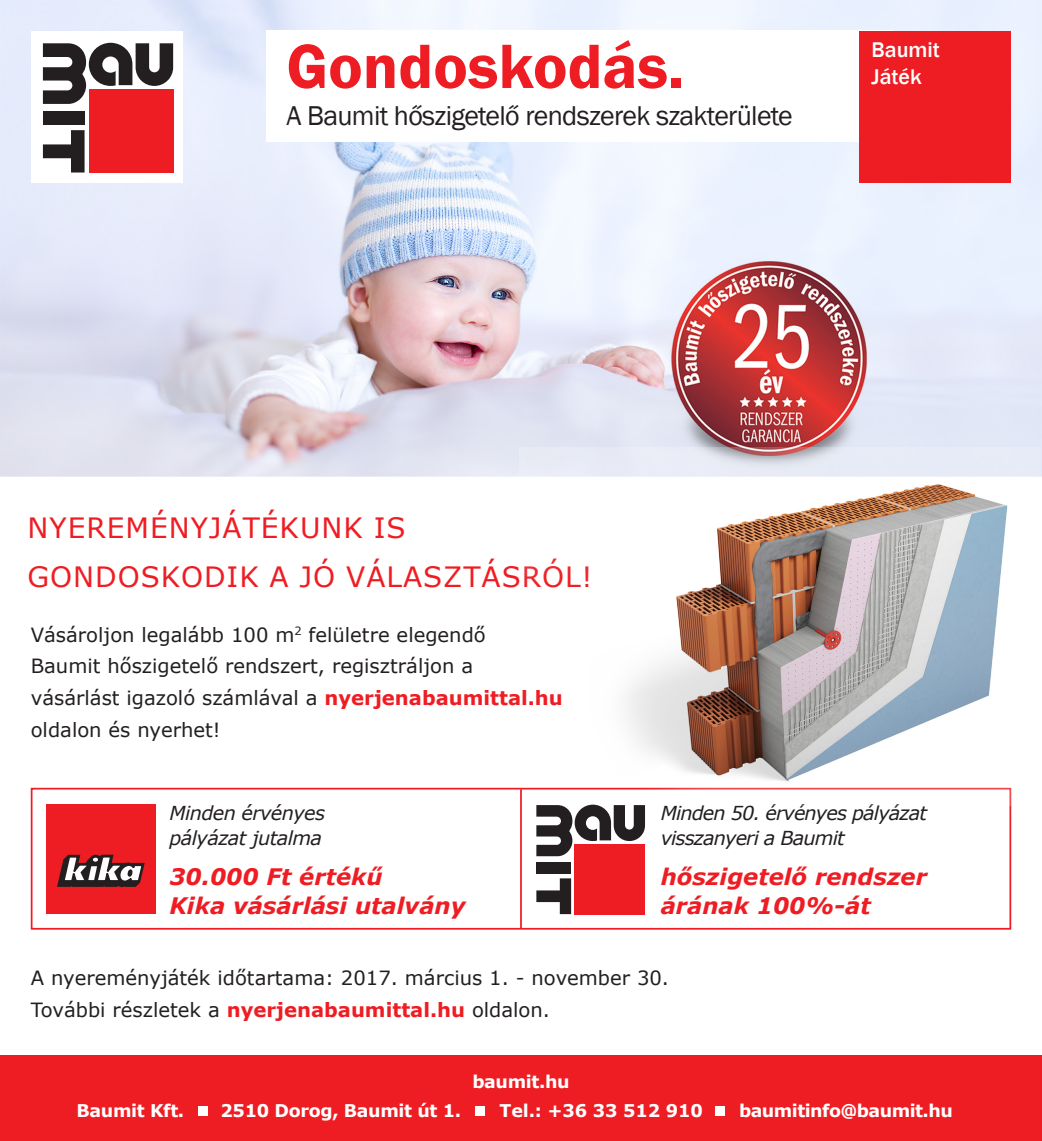
<style>
.page{position:relative;width:1042px;height:1141px;background:#fff}
.page>*{position:absolute;margin:0;border:0;box-sizing:border-box;transform-origin:0 0}
.t1{font:64.75px "Franklin Got TOT Dem";color:#ee1d23}
.t2{font:28px "Verdana";letter-spacing:.035em;color:#ee1d23}
.t3{font:28px "Franklin Gothic";letter-spacing:-.025em;color:#231f20}
.t4{font:italic 700 22.75px "Verdana";color:#ee1d23}
.t5{font:500 21.88px "Franklin Gothic";color:#fff}
.t6{font:19.6px "Verdana";color:#231f20}
.t7{font:italic 19.25px "Verdana";letter-spacing:-.045em;color:#231f20}
.t8{font:700 17.5px "Verdana";letter-spacing:-.02em;color:#fff}
.s1{font-weight:700;color:#ee1d23}
</style>
<div class="page">
<img style="left:1px;top:0;width:1040px;height:476px">
<div style="left:31px;top:788px;width:980px;height:142px;border:2px solid #ee1d23"></div>
<hr style="left:520px;top:789px;width:2px;height:139px;background:#ee1d23">
<div style="left:0;top:1055px;width:1042px;height:86px;background:#ee1d23"></div>
<div style="left:475px;top:1106px;width:10px;height:10px;background:#fff"></div>
<div style="left:198px;top:1106px;width:9px;height:10px;background:#fff"></div>
<div style="left:715px;top:1106px;width:9px;height:10px;background:#fff"></div>
<div style="left:266px;top:31px;width:627px;height:111px;background:#fff"></div>
<div style="left:859px;top:31px;width:152px;height:152px;background:#ee1d23"></div>
<div style="left:31px;top:31px;width:152px;height:152px;background:#fff"></div>
<div style="left:43px;top:111px;width:42px;height:14px;background:#231f20"></div>
<svg style="left:43px;top:130px;width:42px;height:43px"></svg>
<div style="left:89px;top:89px;width:84px;height:84px;background:#ee1d23"></div>
<svg style="left:43px;top:43px;width:130px;height:61px"></svg>
<div style="left:536px;top:862px;width:35px;height:12px;background:#231f20"></div>
<svg style="left:536px;top:878px;width:35px;height:36px"></svg>
<div style="left:575px;top:844px;width:70px;height:70px;background:#ee1d23"></div>
<svg style="left:536px;top:806px;width:109px;height:50px"></svg>
<div style="left:46px;top:805px;width:110px;height:109px;background:#ee1d23"></div>
<svg style="left:57px;top:854px;width:88px;height:33px"></svg>
<img style="left:520px;top:448px;width:520px;height:358px">
<p class="t1" style="left:286px;top:26px;width:400px">Gondoskodás.</p>
<p class="t3" style="left:286px;top:98px;width:508px">A Baumit hőszigetelő rendszerek szakterülete</p>
<p class="t5" style="left:871px;top:37px;width:70px">Baumit</p>
<p class="t5" style="left:871px;top:63px;width:52px">Játék</p>
<p class="t2" style="left:28px;top:509px;width:379px">NYEREMÉNYJÁTÉKUNK IS</p>
<p class="t2" style="left:28px;top:558px;width:566px">GONDOSKODIK A JÓ VÁLASZTÁSRÓL!</p>
<p class="t6" style="left:31px;top:621px;width:456px">Vásároljon legalább 100 m<sup>2</sup> felületre elegendő</p>
<p class="t6" style="left:31px;top:653px;width:444px">Baumit hőszigetelő rendszert, regisztráljon a</p>
<p class="t6" style="left:31px;top:685px;width:533px">vásárlást igazoló számlával a <span class="s1">nyerjenabaumittal.hu</span></p>
<p class="t6" style="left:31px;top:716px;width:191px">oldalon és nyerhet!</p>
<p class="t7" style="left:169px;top:800px;width:157px">Minden érvényes</p>
<p class="t7" style="left:169px;top:825px;width:154px">pályázat jutalma</p>
<p class="t4" style="left:169px;top:860px;width:215px">30.000 Ft értékű</p>
<p class="t4" style="left:169px;top:889px;width:298px">Kika vásárlási utalvány</p>
<p class="t7" style="left:661px;top:800px;width:268px">Minden 50. érvényes pályázat</p>
<p class="t7" style="left:661px;top:825px;width:186px">visszanyeri a Baumit</p>
<p class="t4" style="left:661px;top:860px;width:268px">hőszigetelő rendszer</p>
<p class="t4" style="left:661px;top:889px;width:212px">árának 100%-át</p>
<p class="t6" style="left:31px;top:964px;width:640px">A nyereményjáték időtartama: 2017. március 1. - november 30.</p>
<p class="t6" style="left:31px;top:996px;width:521px">További részletek a <span class="s1">nyerjenabaumittal.hu</span> oldalon.</p>
<p class="t8" style="left:472px;top:1069px;width:99px">baumit.hu</p>
<p class="t8" style="left:77px;top:1098px;width:109px">Baumit Kft.</p>
<p class="t8" style="left:220px;top:1098px;width:242px">2510 Dorog, Baumit út 1.</p>
<p class="t8" style="left:500px;top:1098px;width:205px">Tel.: +36 33 512 910</p>
<p class="t8" style="left:739px;top:1098px;width:215px">baumitinfo@baumit.hu</p>
</div>
